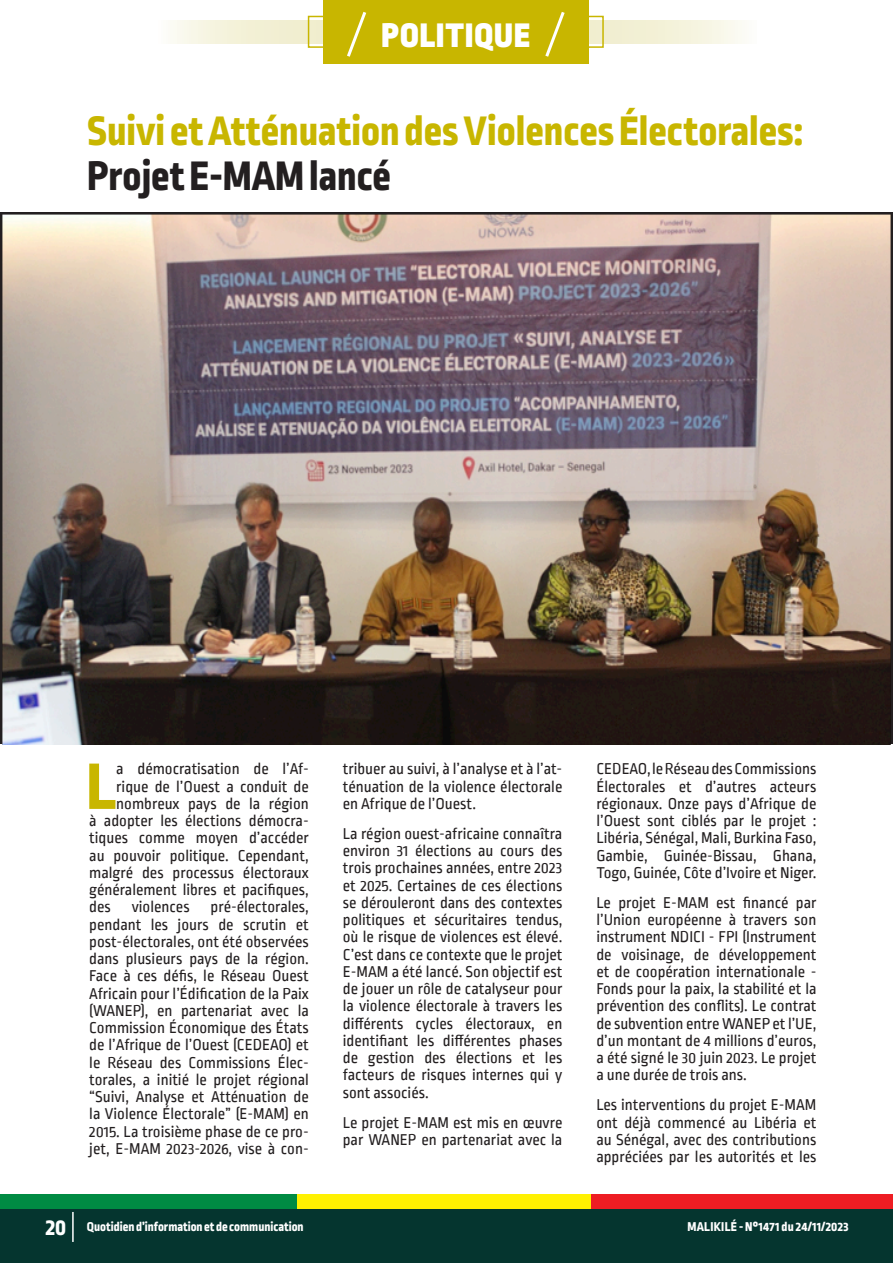
<style>
.page{position:relative;width:893px;height:1263px;background:#fff}
.page>*{position:absolute;margin:0;border:0;box-sizing:border-box;transform-origin:0 0}
.t1{font:800 69.15px "Ropa Sans Pro";color:#c8b600}
.t2{font:800 43.5px "Ropa Sans Pro";color:#c8b600}
.t3{font:800 43.5px "Ropa Sans Pro";color:#231f20}
.t4{font:900 36px "Ropa Sans Pro";letter-spacing:.03em;color:#fff}
.t5{font:16.5px/17.2px "Ropa Sans PTT";color:#231f20;text-align:justify}
.t6{font:800 13.5px "Ropa Sans Pro";color:#fff}
.t7{font:800 13.5px "Ropa Sans Pro";letter-spacing:.02em;color:#fff}
.s1{font-size:24px}
</style>
<div class="page">
<div style="left:0;top:1195px;width:297px;height:17px;background:#008b43"></div>
<div style="left:297px;top:1195px;width:297px;height:17px;background:#fff101"></div>
<div style="left:592px;top:1195px;width:301px;height:17px;background:#ee1d23"></div>
<div style="left:0;top:1209px;width:893px;height:54px;background:#05352f"></div>
<hr style="left:72px;top:1212px;width:2px;height:30px;background:#fff">
<svg style="left:170px;top:20px;width:572px;height:23px;background:#f4f1da"></svg>
<div style="left:308px;top:16px;width:296px;height:32px;border:2px solid #c8b600"></div>
<div style="left:323px;top:0;width:265px;height:64px;background:#c8b600"></div>
<svg style="left:347px;top:11px;width:20px;height:46px"></svg>
<svg style="left:545px;top:12px;width:20px;height:45px"></svg>
<img style="left:1px;top:214px;width:891px;height:530px">
<p class="t4" style="left:381px;top:13px;width:150px">POLITIQUE</p>
<p class="t2" style="left:87px;top:106px;width:717px">Suivi et Atténuation des Violences Électorales:</p>
<p class="t3" style="left:87px;top:151px;width:305px">Projet E-MAM lancé</p>
<p class="t1" style="left:86px;top:746px;width:32px">L</p>
<p class="t5" style="left:116px;top:761px;width:194px">a démocratisation de l’Af-</p>
<p class="t5" style="left:116px;top:779px;width:194px">rique de l’Ouest a conduit de</p>
<p class="t5" style="left:116px;top:796px;width:194px">nombreux pays de la région</p>
<p class="t5" style="left:89px;top:813px;width:221px">à adopter les élections démocra-</p>
<p class="t5" style="left:89px;top:830px;width:221px">tiques comme moyen d’accéder</p>
<p class="t5" style="left:89px;top:848px;width:221px">au pouvoir politique. Cependant,</p>
<p class="t5" style="left:89px;top:865px;width:221px">malgré des processus électoraux</p>
<p class="t5" style="left:89px;top:882px;width:221px">généralement libres et pacifiques,</p>
<p class="t5" style="left:89px;top:899px;width:23px">des</p>
<p class="t5" style="left:132px;top:899px;width:59px">violences</p>
<p class="t5" style="left:89px;top:899px;width:221px;text-indent:121px">pré-électorales, pendant les jours de scrutin et post-électorales, ont été observées dans plusieurs pays de la région.<br>Face à ces défis, le Réseau Ouest Africain pour l’Édification de la Paix (WANEP), en partenariat avec la Commission Économique des États de l’Afrique de l’Ouest (CEDEAO) et le Réseau des Commissions Élec&shy;torales, a initié le projet régional “Suivi, Analyse et Atténuation de la Violence Électorale” (E-MAM) en 2015. La troisième phase de ce pro&shy;jet, E-MAM 2023-2026, vise à con-</p>
<p class="t5" style="left:343px;top:761px;width:221px">tribuer au suivi, à l’analyse et à l’at&shy;ténuation de la violence électorale en Afrique de l’Ouest.</p>
<p class="t5" style="left:343px;top:826px;width:221px">La région ouest-africaine connaîtra environ 31 élections au cours des trois prochaines années, entre 2023 et 2025. Certaines de ces élections se dérouleront dans des contextes politiques et sécuritaires tendus, où le risque de violences est élevé.<br>C’est dans ce contexte que le projet E-MAM a été lancé. Son objectif est de jouer un rôle de catalyseur pour la violence électorale à travers les différents cycles électoraux, en identifiant les différentes phases de gestion des élections et les facteurs de risques internes qui y sont associés.</p>
<p class="t5" style="left:343px;top:1115px;width:221px">Le projet E-MAM est mis en œuvre par WANEP en partenariat avec la</p>
<p class="t5" style="left:596px;top:761px;width:222px">CEDEAO, le Réseau des Commissions Électorales et d’autres acteurs régionaux. Onze pays d’Afrique de l’Ouest sont ciblés par le projet :<br>Libéria, Sénégal, Mali, Burkina Faso, Gambie, Guinée-Bissau, Ghana, Togo, Guinée, Côte d’Ivoire et Niger.</p>
<p class="t5" style="left:596px;top:895px;width:222px">Le projet E-MAM est financé par l’Union européenne à travers son instrument NDICI - FPI (Instrument de voisinage, de développement et de coopération internationale - Fonds pour la paix, la stabilité et la prévention des conflits). Le contrat de subvention entre WANEP et l’UE, d’un montant de 4 millions d’euros, a été signé le 30 juin 2023. Le projet a une durée de trois ans.</p>
<p class="t5" style="left:596px;top:1097px;width:222px">Les interventions du projet E-MAM ont déjà commencé au Libéria et au Sénégal, avec des contributions appréciées par les autorités et les</p>
<p class="t6" style="left:46px;top:1219px;width:260px"><span class="s1">20</span> Quotidien d’information et de communication</p>
<p class="t7" style="left:687px;top:1219px;width:163px">MALIKILÉ - N°1471 du 24/11/2023</p>
</div>
